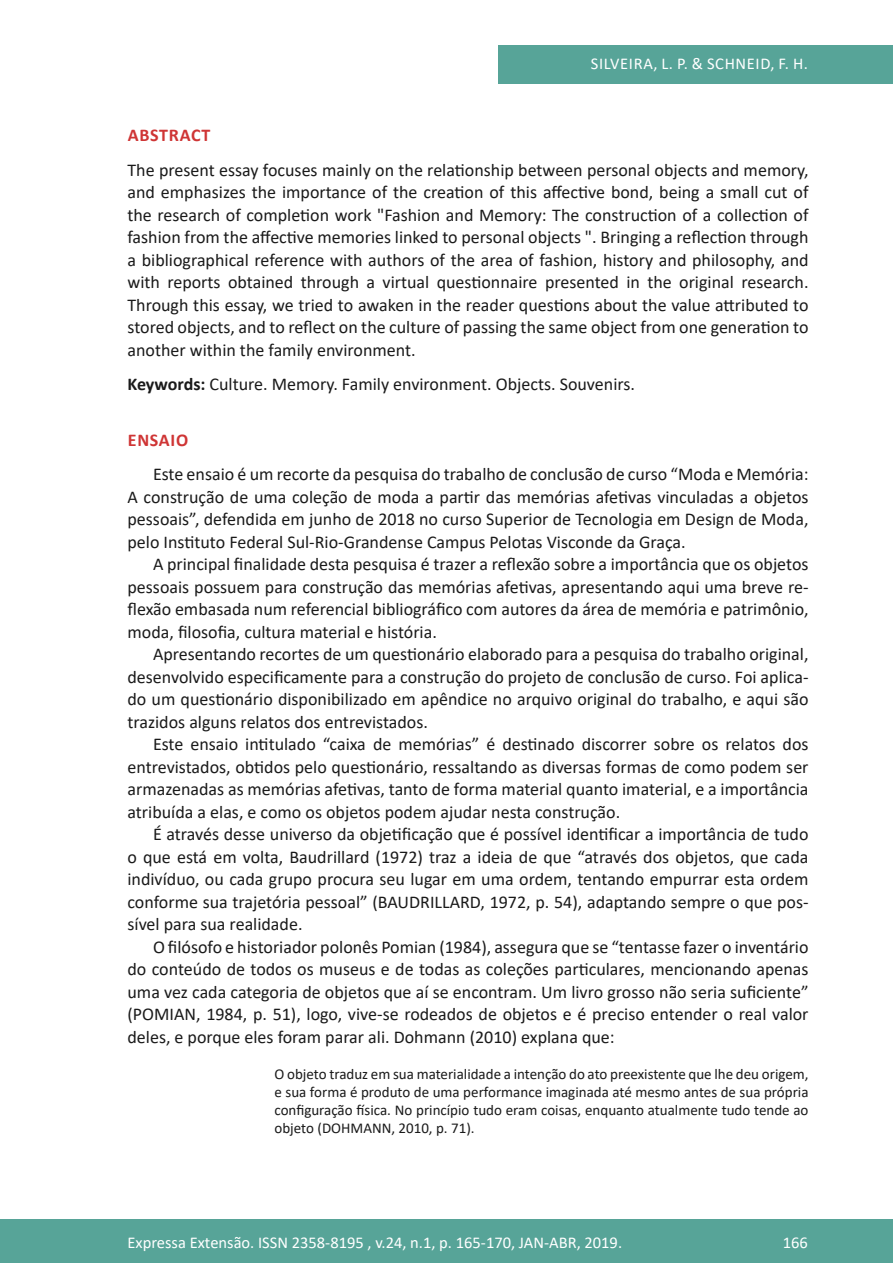
<style>
.page{position:relative;width:893px;height:1263px;background:#fff}
.page>*{position:absolute;margin:0;border:0;box-sizing:border-box;transform-origin:0 0}
.texto{font:18px/22.5px "Calibri";color:#1a1a1a;text-align:justify}
.subtitulo{font:700 18px "Calibri";letter-spacing:.04em;color:#cf3535}
.t1{font:16.5px "Calibri";color:#fff}
.t2{font:16.5px "Calibri";letter-spacing:.04em;color:#fff}
.citação{font:15px/18px "Calibri";color:#1a1a1a;text-align:justify}
.s1{font-weight:700}
</style>
<div class="page">
<div style="left:0;top:1219px;width:893px;height:44px;background:#57a498"></div>
<div style="left:498px;top:45px;width:395px;height:39px;background:#57a498"></div>
<p class="t2" style="left:591px;top:52px;width:219px">SILVEIRA, L. P. &amp; SCHNEID, F. H.</p>
<p class="subtitulo" style="left:128px;top:122px;width:84px">ABSTRACT</p>
<p class="texto" style="left:128px;top:158px;width:683px">The present essay focuses mainly on the relationship between personal objects and memory, and emphasizes the importance of the creation of this affective bond, being a small cut of the research of completion work "Fashion and Memory: The construction of a collection of fashion from the affective memories linked to personal objects ". Bringing a reflection through a bibliographical reference with authors of the area of fashion, history and philosophy, and with reports obtained through a virtual questionnaire presented in the original research.<br>Through this essay, we tried to awaken in the reader questions about the value attributed to stored objects, and to reflect on the culture of passing the same object from one generation to another within the family environment.</p>
<p class="texto" style="left:128px;top:372px;width:509px"><span class="s1">Keywords:</span> Culture. Memory. Family environment. Objects. Souvenirs.</p>
<p class="subtitulo" style="left:128px;top:427px;width:62px">ENSAIO</p>
<p class="texto" style="left:128px;top:462px;width:683px;text-indent:26px">Este ensaio é um recorte da pesquisa do trabalho de conclusão de curso “Moda e Memória:<br>A construção de uma coleção de moda a partir das memórias afetivas vinculadas a objetos pessoais”, defendida em junho de 2018 no curso Superior de Tecnologia em Design de Moda, pelo Instituto Federal Sul-Rio-Grandense Campus Pelotas Visconde da Graça.</p>
<p class="texto" style="left:128px;top:552px;width:683px;text-indent:26px">A principal finalidade desta pesquisa é trazer a reflexão sobre a importância que os objetos pessoais possuem para construção das memórias afetivas, apresentando aqui uma breve re&shy;flexão embasada num referencial bibliográfico com autores da área de memória e patrimônio, moda, filosofia, cultura material e história.</p>
<p class="texto" style="left:128px;top:642px;width:682px;text-indent:26px">Apresentando recortes de um questionário elaborado para a pesquisa do trabalho original, desenvolvido especificamente para a construção do projeto de conclusão de curso. Foi aplica&shy;do um questionário disponibilizado em apêndice no arquivo original do trabalho, e aqui são trazidos alguns relatos dos entrevistados.</p>
<p class="texto" style="left:128px;top:732px;width:683px;text-indent:26px">Este ensaio intitulado “caixa de memórias” é destinado discorrer sobre os relatos dos entrevistados, obtidos pelo questionário, ressaltando as diversas formas de como podem ser armazenadas as memórias afetivas, tanto de forma material quanto imaterial, e a importância atribuída a elas, e como os objetos podem ajudar nesta construção.</p>
<p class="texto" style="left:128px;top:822px;width:683px;text-indent:26px">É através desse universo da objetificação que é possível identificar a importância de tudo o que está em volta, Baudrillard (1972) traz a ideia de que “através dos objetos, que cada indivíduo, ou cada grupo procura seu lugar em uma ordem, tentando empurrar esta ordem conforme sua trajetória pessoal” (BAUDRILLARD, 1972, p. 54), adaptando sempre o que pos&shy;sível para sua realidade.</p>
<p class="texto" style="left:128px;top:935px;width:682px;text-indent:26px">O filósofo e historiador polonês Pomian (1984), assegura que se “tentasse fazer o inventário do conteúdo de todos os museus e de todas as coleções particulares, mencionando apenas uma vez cada categoria de objetos que aí se encontram. Um livro grosso não seria suficiente” (POMIAN, 1984, p. 51), logo, vive-se rodeados de objetos e é preciso entender o real valor deles, e porque eles foram parar ali. Dohmann (2010) explana que:</p>
<p class="citação" style="left:274px;top:1064px;width:536px">O objeto traduz em sua materialidade a intenção do ato preexistente que lhe deu origem, e sua forma é produto de uma performance imaginada até mesmo antes de sua própria configuração física. No princípio tudo eram coisas, enquanto atualmente tudo tende ao objeto (DOHMANN, 2010, p. 71).</p>
<p class="t1" style="left:128px;top:1230px;width:496px">Expressa Extensão. ISSN 2358-8195 , v.24, n.1, p. 165-170, JAN-ABR, 2019.</p>
<p class="t1" style="left:783px;top:1230px;width:27px">166</p>
</div>
